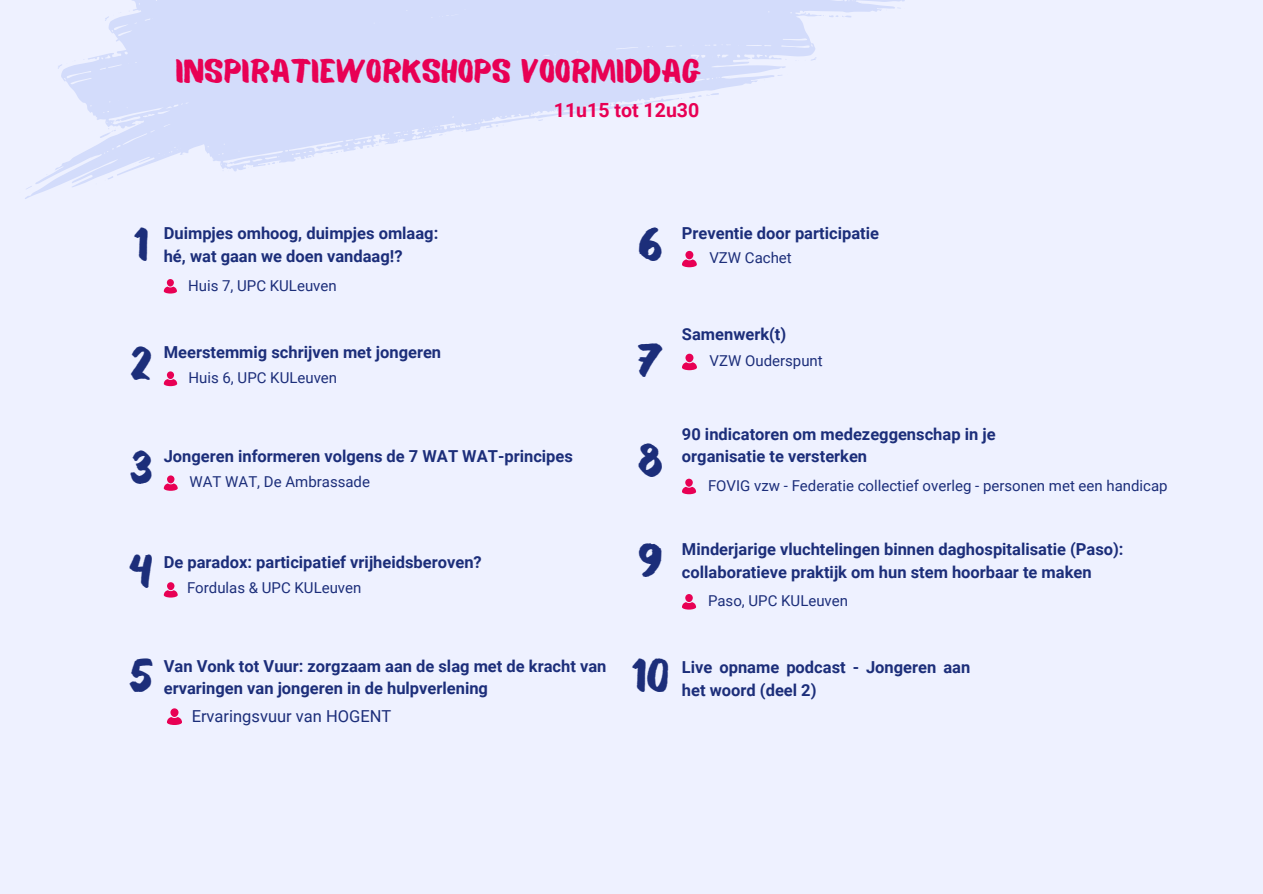
<style>
.page{position:relative;width:1263px;height:894px;background:#fff}
.page>*{position:absolute;margin:0;border:0;box-sizing:border-box;transform-origin:0 0}
.t1{font:45.75px "Balmy";color:#1c2e7a}
.t2{font:33px "Balmy";color:#e80054}
.t3{font:700 19.5px "Roboto";color:#e80054}
.t4{font:700 16.5px/22.5px "Roboto";color:#1c2e7a}
.t5{font:16.5px "Roboto";color:#1c2e7a}
.t6{font:15px "Roboto";color:#1c2e7a}
</style>
<div class="page">
<div style="left:0;top:0;width:1263px;height:893px;background:#eef1ff"></div>
<svg style="left:25px;top:0;width:880px;height:199px;fill:#d3dcfb"></svg>
<svg style="left:439px;top:134px;width:7px;height:2px"></svg>
<svg style="left:223px;top:170px;width:6px;height:2px"></svg>
<svg style="left:638px;top:93px;width:81px;height:15px"></svg>
<svg style="left:496px;top:125px;width:8px;height:2px"></svg>
<svg style="left:376px;top:136px;width:6px;height:10px"></svg>
<svg style="left:267px;top:162px;width:11px;height:3px"></svg>
<svg style="left:316px;top:145px;width:26px;height:11px"></svg>
<svg style="left:537px;top:112px;width:9px;height:9px"></svg>
<div style="left:167px;top:279px;width:7px;height:7px;background:#e80054;border-radius:50%"></div>
<svg style="left:164px;top:286px;width:13px;height:7px"></svg>
<div style="left:167px;top:371px;width:7px;height:8px;background:#e80054;border-radius:50%"></div>
<svg style="left:164px;top:379px;width:13px;height:7px"></svg>
<div style="left:167px;top:475px;width:7px;height:8px;background:#e80054;border-radius:50%"></div>
<svg style="left:164px;top:483px;width:13px;height:7px"></svg>
<div style="left:685px;top:251px;width:8px;height:8px;background:#e80054;border-radius:50%"></div>
<svg style="left:682px;top:259px;width:15px;height:8px"></svg>
<div style="left:685px;top:353px;width:8px;height:9px;background:#e80054;border-radius:50%"></div>
<svg style="left:682px;top:362px;width:15px;height:8px"></svg>
<div style="left:685px;top:478px;width:8px;height:8px;background:#e80054;border-radius:50%"></div>
<svg style="left:682px;top:486px;width:14px;height:8px"></svg>
<div style="left:685px;top:594px;width:8px;height:8px;background:#e80054;border-radius:50%"></div>
<svg style="left:682px;top:602px;width:14px;height:7px"></svg>
<div style="left:167px;top:582px;width:7px;height:8px;background:#e80054;border-radius:50%"></div>
<svg style="left:164px;top:590px;width:13px;height:7px"></svg>
<div style="left:170px;top:708px;width:9px;height:8px;background:#e80054;border-radius:50%"></div>
<svg style="left:167px;top:716px;width:15px;height:8px"></svg>
<h3 class="t2" style="left:175px;top:58px;width:527px">INSPIRATIEWORKSHOPS VOORMIDDAG</h3>
<p class="t3" style="left:554px;top:99px;width:147px">11u15 tot 12u30</p>
<h2 class="t1" style="left:134px;top:227px;width:17px">1</h2>
<p class="t4" style="left:164px;top:222px;width:276px">Duimpjes omhoog, duimpjes omlaag: hé, wat gaan we doen vandaag!?</p>
<h1 class="t6" style="left:188px;top:277px;width:150px">Huis 7, UPC KULeuven</h1>
<p class="t1" style="left:638px;top:227px;width:26px">6</p>
<p class="t4" style="left:682px;top:222px;width:199px">Preventie door participatie</p>
<h3 class="t6" style="left:709px;top:249px;width:84px">VZW Cachet</h3>
<p class="t1" style="left:130px;top:345px;width:23px">2</p>
<p class="t4" style="left:164px;top:341px;width:279px">Meerstemmig schrijven met jongeren</p>
<h3 class="t6" style="left:189px;top:369px;width:150px">Huis 6, UPC KULeuven</h3>
<p class="t1" style="left:637px;top:342px;width:28px">7</p>
<p class="t4" style="left:682px;top:322px;width:106px">Samenwerk(t)</p>
<p class="t6" style="left:710px;top:351px;width:115px">VZW Ouderspunt</p>
<h3 class="t1" style="left:130px;top:449px;width:24px">3</h3>
<p class="t4" style="left:164px;top:445px;width:411px">Jongeren informeren volgens de 7 WAT WAT-principes</p>
<p class="t6" style="left:189px;top:473px;width:182px">WAT WAT, De Ambrassade</p>
<h3 class="t1" style="left:638px;top:442px;width:27px">8</h3>
<p class="t4" style="left:682px;top:422px;width:315px">90 indicatoren om medezeggenschap in je organisatie te versterken</p>
<p class="t6" style="left:708px;top:476px;width:461px">FOVIG vzw - Federatie collectief overleg - personen met een handicap</p>
<p class="t1" style="left:129px;top:553px;width:26px">4</p>
<p class="t4" style="left:164px;top:550px;width:320px">De paradox: participatief vrijheidsberoven?</p>
<h3 class="t6" style="left:187px;top:579px;width:176px">Fordulas &amp; UPC KULeuven</h3>
<p class="t1" style="left:129px;top:657px;width:26px">5</p>
<p class="t4" style="left:164px;top:654px;width:444px">Van Vonk tot Vuur: zorgzaam aan de slag met de kracht van ervaringen van jongeren in de hulpverlening</p>
<p class="t5" style="left:192px;top:706px;width:201px">Ervaringsvuur van HOGENT</p>
<p class="t1" style="left:638px;top:542px;width:26px">9</p>
<h3 class="t4" style="left:682px;top:538px;width:443px">Minderjarige vluchtelingen binnen daghospitalisatie (Paso): collaboratieve praktijk om hun stem hoorbaar te maken</h3>
<p class="t6" style="left:708px;top:592px;width:142px">Paso, UPC KULeuven</p>
<p class="t1" style="left:631px;top:657px;width:39px">10</p>
<p class="t4" style="left:682px;top:656px;width:290px">Live opname podcast - Jongeren aan</p>
<p class="t4" style="left:682px;top:678px;width:136px">het woord (deel 2)</p>
</div>
